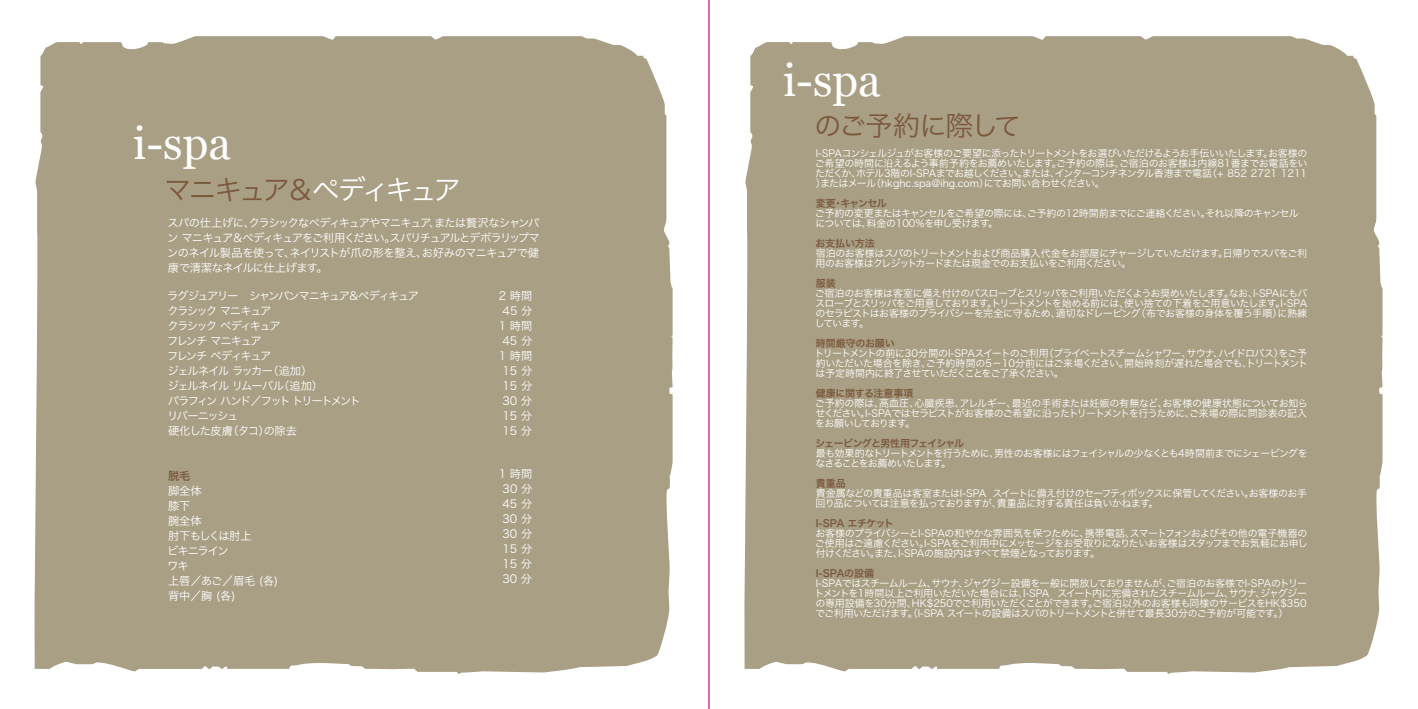
<style>
.page{position:relative;width:1418px;height:709px;background:#fff}
.page>*{position:absolute;margin:0;border:0;box-sizing:border-box;transform-origin:0 0}
.t1{font:45px "Georgia";color:#fff}
.t2{font:27.5px "Hira Kaku Pro W3";letter-spacing:-.115em;color:#7c593d}
.t3{font:27.5px "Hira Kaku Pro W3";letter-spacing:-.055em;color:#7c593d}
.t4{font:11.25px/15px "Hira Kaku Pro W3";letter-spacing:-.115em;color:#fff}
.t5{font:11.25px/15px "Hira Kaku Pro W3";letter-spacing:-.085em;color:#fff;text-align:justify}
.t6{font:11.25px/15px "Hira Kaku Pro W3";color:#fff;text-align:right}
.t7{font:11.25px/15px "Hira Kaku Pro W3";letter-spacing:-.04em;color:#fff}
.t8{font:11.25px "Hira Kaku Pro W6";color:#7c593d}
.t9{font:10px/10px "Hira Kaku Pro W3";letter-spacing:-.065em;color:#fff;text-align:justify}
.t10{font:10px "Hira Kaku Pro W6";letter-spacing:-.035em;color:#7c593d}
.t11{font:10px "Hira Kaku Pro W6";letter-spacing:-.075em;color:#7c593d}
.t12{font:10px "Hira Kaku Pro W6";letter-spacing:-.055em;color:#7c593d}
.t13{font:10px "Hira Kaku Pro W6";letter-spacing:-.015em;color:#7c593d}
.s1{color:#fff}
</style>
<div class="page">
<div style="left:744px;top:36px;width:638px;height:638px;background:#a89f85"></div>
<div style="left:35px;top:36px;width:637px;height:638px;background:#a89f85"></div>
<hr style="left:708px;top:0;width:1px;height:709px;background:#d70b7d">
<h1 class="t1" style="left:133px;top:111px;width:99px">i-spa</h1>
<h2 class="t2" style="left:164px;top:165px;width:299px">マニキュア＆<span class="s1">ペディキュア</span></h2>
<p class="t5" style="left:167px;top:214px;width:374px">スパの仕上げに、クラシックなペディキュアやマニキュア、または贅沢なシャンパン マニキュア＆ペディキュアをご利用ください。スパリチュアルとデボラリップマンのネイル製品を使って、ネイリストが爪の形を整え、お好みのマニキュアで健康で清潔なネイルに仕上げます。</p>
<p class="t4" style="left:167px;top:287px;width:264px">ラグジュアリー　シャンパンマニキュア&amp;ペディキュア　クラシック マニキュア<br>クラシック ペディキュア<br>フレンチ マニキュア<br>フレンチ ペディキュア<br>ジェルネイル ラッカー（追加）<br>ジェルネイル リムーバル（追加）<br>パラフィン ハンド／フット トリートメント<br>リバーニッシュ<br>硬化した皮膚（タコ）の除去</p>
<p class="t8" style="left:168px;top:465px;width:24px">脱毛</p>
<p class="t7" style="left:167px;top:482px;width:124px">脚全体<br>膝下<br>腕全体<br>肘下もしくは肘上<br>ビキニライン<br>ワキ<br>上唇／あご／眉毛 (各)　背中／胸 (各)</p>
<p class="t6" style="left:491px;top:287px;width:43px">2 時間<br>45 分<br>1 時間<br>45 分<br>1 時間<br>15 分<br>15 分　30 分<br>15 分<br>15 分</p>
<p class="t6" style="left:499px;top:465px;width:35px;text-align:center">1 時間<br>30 分<br>45 分<br>30 分<br>30 分<br>15 分<br>15 分<br>30 分</p>
<h1 class="t1" style="left:783px;top:47px;width:99px">i-spa</h1>
<h2 class="t3" style="left:814px;top:101px;width:209px">のご予約に際して</h2>
<p class="t9" style="left:815px;top:147px;width:494px">I-SPAコンシェルジュがお客様のご要望に添ったトリートメントをお選びいただけるようお手伝いいたします。お客様のご希望の時間に沿えるよう事前予約をお薦めいたします。ご予約の際は、ご宿泊のお客様は内線81番までお電話をいただくか、ホテル3階のI-SPAまでお越しください。または、インターコンチネンタル香港まで電話（+ 852 2721 1211）またはメール（hkghc.spa@ihg.com）にてお問い合わせください。</p>
<p class="t10" style="left:815px;top:194px;width:73px">変更・キャンセル</p>
<p class="t9" style="left:815px;top:207px;width:485px">ご予約の変更またはキャンセルをご希望の際には、ご予約の12時間前までにご連絡ください。それ以降のキャンセルについては、料金の100％を申し受けます。</p>
<p class="t10" style="left:815px;top:234px;width:61px">お支払い方法</p>
<p class="t9" style="left:815px;top:247px;width:493px">宿泊のお客様はスパのトリートメントおよび商品購入代金をお部屋にチャージしていただけます。日帰りでスパをご利用のお客様はクレジットカードまたは現金でのお支払いをご利用ください。</p>
<p class="t10" style="left:815px;top:274px;width:21px">服装</p>
<p class="t9" style="left:815px;top:287px;width:494px">ご宿泊のお客様は客室に備え付けのバスローブとスリッパをご利用いただくようお奨めいたします。なお、I-SPAにもバスローブとスリッパをご用意しております。トリートメントを始める前には、使い捨ての下着をご用意いたします。I-SPAのセラピストはお客様のプライバシーを完全に守るため、適切なドレーピング（布でお客様の身体を覆う手順）に熟練しています。</p>
<p class="t13" style="left:815px;top:334px;width:81px">時間厳守のお願い</p>
<p class="t9" style="left:814px;top:347px;width:495px">トリートメントの前に30分間のI-SPAスイートのご利用（プライベートスチームシャワー、サウナ、ハイドロバス）をご予約いただいた場合を除き、ご予約時間の5－10分前にはご来場ください。開始時刻が遅れた場合でも、トリートメントは予定時間内に終了させていただくことをご了承ください。</p>
<p class="t10" style="left:815px;top:384px;width:99px">健康に関する注意事項</p>
<p class="t9" style="left:815px;top:397px;width:494px">ご予約の際は、高血圧、心臓疾患、アレルギー、最近の手術または妊娠の有無など、お客様の健康状態についてお知らせください。I-SPAではセラピストがお客様のご希望に沿ったトリートメントを行うために、ご来場の際に問診表の記入をお願いしております。</p>
<p class="t11" style="left:815px;top:434px;width:150px">シェービングと男性用フェイシャル</p>
<p class="t9" style="left:815px;top:447px;width:494px">最も効果的なトリートメントを行うために、男性のお客様にはフェイシャルの少なくとも4時間前までにシェービングをなさることをお薦めいたします。</p>
<p class="t10" style="left:815px;top:474px;width:31px">貴重品</p>
<p class="t9" style="left:815px;top:487px;width:493px">貴金属などの貴重品は客室またはI-SPA スイートに備え付けのセーフティボックスに保管してください。お客様のお手回り品については注意を払っておりますが、貴重品に対する責任は負いかねます。</p>
<p class="t12" style="left:815px;top:514px;width:80px">I-SPA エチケット</p>
<p class="t9" style="left:815px;top:527px;width:494px">お客様のプライバシーとI-SPAの和やかな雰囲気を保つために、携帯電話、スマートフォンおよびその他の電子機器のご使用はご遠慮ください。I-SPAをご利用中にメッセージをお受取りになりたいお客様はスタッフまでお気軽にお申し付けください。また、I-SPAの施設内はすべて禁煙となっております。</p>
<p class="t10" style="left:815px;top:564px;width:60px">I-SPAの設備</p>
<p class="t9" style="left:814px;top:577px;width:494px">I-SPAではスチームルーム、サウナ、ジャグジー設備を一般に開放しておりませんが、ご宿泊のお客様でI-SPAのトリートメントを1時間以上ご利用いただいた場合には、I-SPA スイート内に完備されたスチームルーム、サウナ、ジャグジーの専用設備を30分間、HK$250でご利用いただくことができます。ご宿泊以外のお客様も同様のサービスをHK$350でご利用いただけます。（I-SPA スイートの設備はスパのトリートメントと併せて最長30分のご予約が可能です。）</p>
</div>
